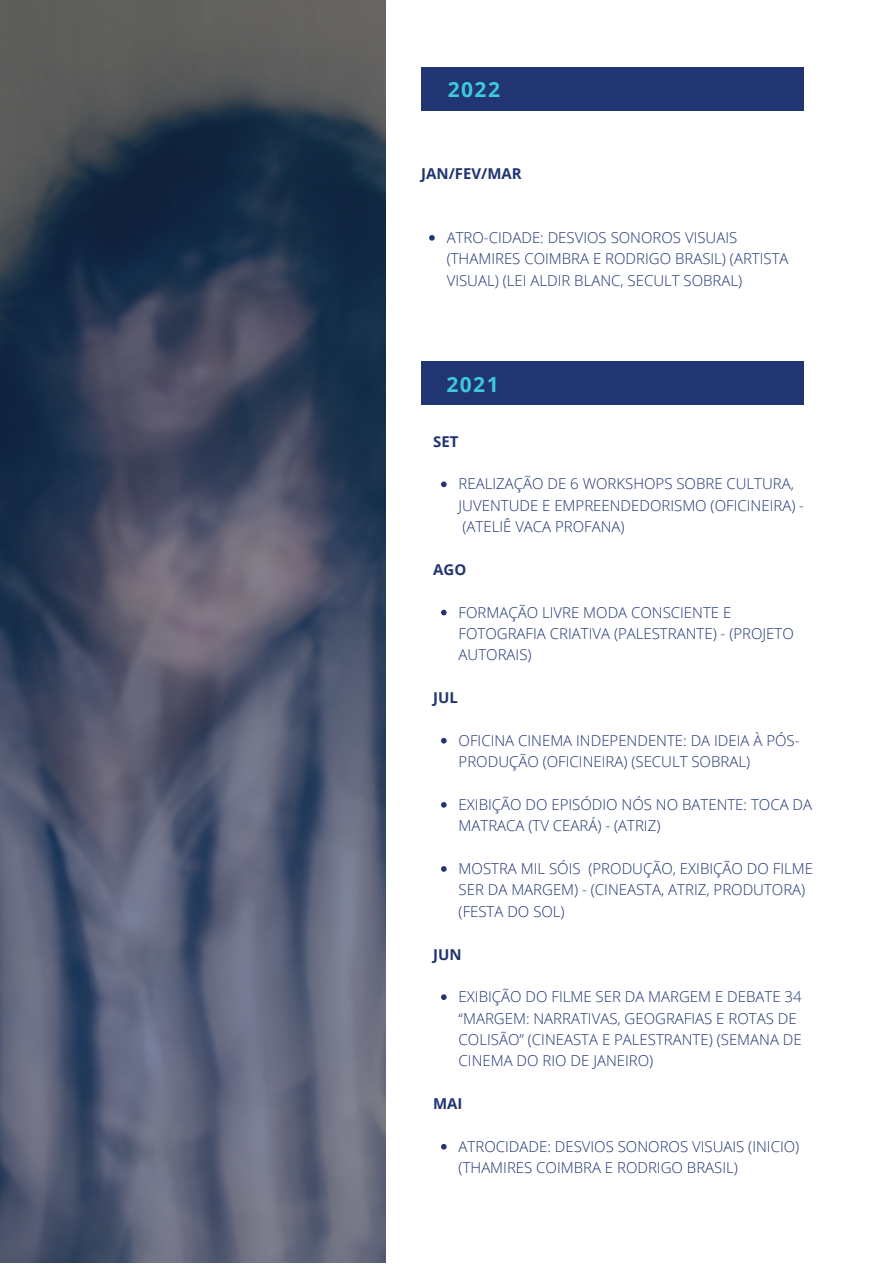
<style>
.page{position:relative;width:893px;height:1264px;background:#fff}
.page>*{position:absolute;margin:0;border:0;box-sizing:border-box;transform-origin:0 0}
.t1{font:700 21px "Open Sans";letter-spacing:.07em;color:#3fc7df}
.t2{font:300 15px/21.3px "Open Sans";color:#203572}
.t3{font:700 15px "Open Sans";color:#203572}
</style>
<div class="page">
<div style="left:421px;top:361px;width:382px;height:44px;background:#203572"></div>
<img style="left:0;top:0;width:386px;height:1262px">
<svg style="left:441px;top:481px;width:5px;height:6px"></svg>
<svg style="left:441px;top:609px;width:5px;height:6px"></svg>
<svg style="left:441px;top:738px;width:5px;height:5px"></svg>
<svg style="left:441px;top:802px;width:5px;height:5px"></svg>
<svg style="left:441px;top:866px;width:5px;height:5px"></svg>
<svg style="left:441px;top:994px;width:5px;height:5px"></svg>
<svg style="left:441px;top:1144px;width:5px;height:5px"></svg>
<div style="left:421px;top:67px;width:382px;height:44px;background:#203572"></div>
<svg style="left:429px;top:235px;width:5px;height:6px"></svg>
<h1 class="t1" style="left:447px;top:75px;width:54px">2022</h1>
<p class="t3" style="left:421px;top:163px;width:102px">JAN/FEV/MAR</p>
<p class="t2" style="left:446px;top:226px;width:343px">ATRO-CIDADE: DESVIOS SONOROS VISUAIS (THAMIRES COIMBRA E RODRIGO BRASIL) (ARTISTA<br>VISUAL) (LEI ALDIR BLANC, SECULT SOBRAL)</p>
<h1 class="t1" style="left:446px;top:369px;width:54px">2021</h1>
<p class="t3" style="left:433px;top:430px;width:27px">SET</p>
<p class="t2" style="left:458px;top:473px;width:347px">REALIZAÇÃO DE 6 WORKSHOPS SOBRE CULTURA,<br>JUVENTUDE E EMPREENDEDORISMO (OFICINEIRA) - (ATELIÊ VACA PROFANA)</p>
<p class="t3" style="left:433px;top:559px;width:35px">AGO</p>
<p class="t2" style="left:458px;top:601px;width:337px">FORMAÇÃO LIVRE MODA CONSCIENTE E<br>FOTOGRAFIA CRIATIVA (PALESTRANTE) - (PROJETO<br>AUTORAIS)</p>
<p class="t3" style="left:433px;top:687px;width:26px">JUL</p>
<p class="t2" style="left:458px;top:729px;width:342px">OFICINA CINEMA INDEPENDENTE: DA IDEIA À PÓS-<br>PRODUÇÃO (OFICINEIRA) (SECULT SOBRAL)</p>
<p class="t2" style="left:458px;top:793px;width:355px">EXIBIÇÃO DO EPISÓDIO NÓS NO BATENTE: TOCA DA<br>MATRACA (TV CEARÁ) - (ATRIZ)</p>
<p class="t2" style="left:458px;top:857px;width:356px">MOSTRA MIL SÓIS (PRODUÇÃO, EXIBIÇÃO DO FILME<br>SER DA MARGEM) - (CINEASTA, ATRIZ, PRODUTORA) (FESTA DO SOL)</p>
<p class="t3" style="left:433px;top:943px;width:30px">JUN</p>
<p class="t2" style="left:458px;top:985px;width:344px">EXIBIÇÃO DO FILME SER DA MARGEM E DEBATE 34 “MARGEM: NARRATIVAS, GEOGRAFIAS E ROTAS DE COLISÃO” (CINEASTA E PALESTRANTE) (SEMANA DE CINEMA DO RIO DE JANEIRO)</p>
<p class="t3" style="left:433px;top:1093px;width:31px">MAI</p>
<p class="t2" style="left:458px;top:1135px;width:342px">ATROCIDADE: DESVIOS SONOROS VISUAIS (INICIO) (THAMIRES COIMBRA E RODRIGO BRASIL)</p>
</div>
